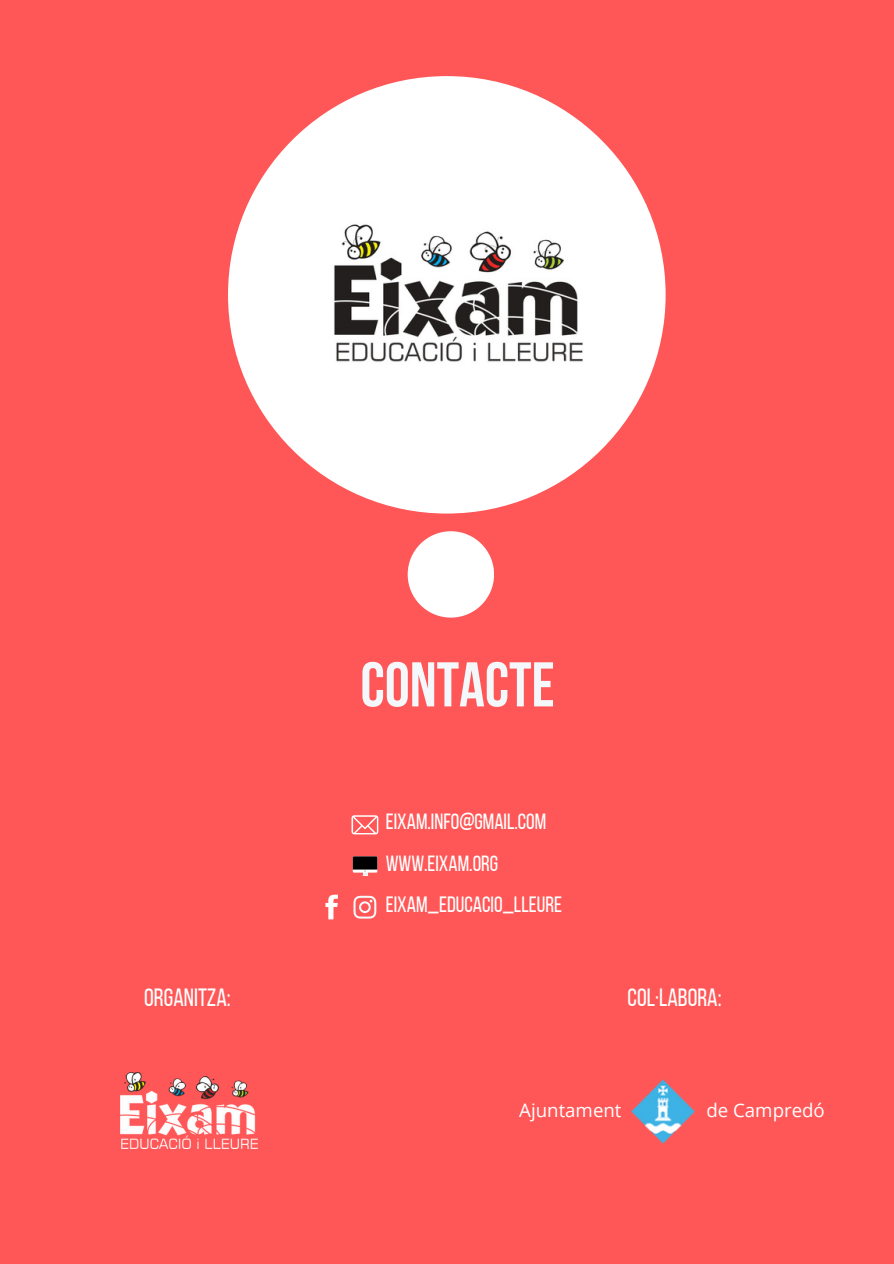
<style>
.page{position:relative;width:894px;height:1264px;background:#fff}
.page>*{position:absolute;margin:0;border:0;box-sizing:border-box;transform-origin:0 0}
.t1{font:700 63px "Bebas Neue";color:#f5f8fa}
.t2{font:24.9px "Bebas Neue";color:#fff}
.t3{font:22.2px "Bebas Neue";color:#fff}
.t4{font:21.9px "Bebas Neue";color:#fff}
.t5{font:18.6px "Open Sans";color:#fff}
</style>
<div class="page">
<div style="left:0;top:0;width:893px;height:1263px;background:#ff5757"></div>
<svg style="left:353px;top:895px;width:23px;height:23px"></svg>
<svg style="left:325px;top:894px;width:13px;height:25px"></svg>
<svg style="left:352px;top:856px;width:25px;height:20px"></svg>
<div style="left:228px;top:76px;width:437px;height:437px;background:#fff;border-radius:50%"></div>
<img style="left:334px;top:224px;width:249px;height:138px">
<div style="left:407px;top:531px;width:87px;height:86px;background:#fff;border-radius:50%"></div>
<svg style="left:351px;top:815px;width:27px;height:19px"></svg>
<img style="left:120px;top:1072px;width:137px;height:76px">
<img style="left:631px;top:1079px;width:65px;height:65px">
<h1 class="t1" style="left:360px;top:659px;width:196px">CONTACTE</h1>
<p class="t4" style="left:386px;top:813px;width:162px">EIXAM.INFO@GMAIL.COM</p>
<h4 class="t4" style="left:386px;top:854px;width:114px">WWW.EIXAM.ORG</h4>
<p class="t3" style="left:386px;top:895px;width:178px">EIXAM_EDUCACIO_LLEURE</p>
<p class="t2" style="left:144px;top:987px;width:88px">ORGANITZA:</p>
<h4 class="t2" style="left:627px;top:987px;width:95px">COL·LABORA:</h4>
<h2 class="t5" style="left:519px;top:1097px;width:104px">Ajuntament</h2>
<h2 class="t5" style="left:706px;top:1097px;width:120px">de Campredó</h2>
</div>
